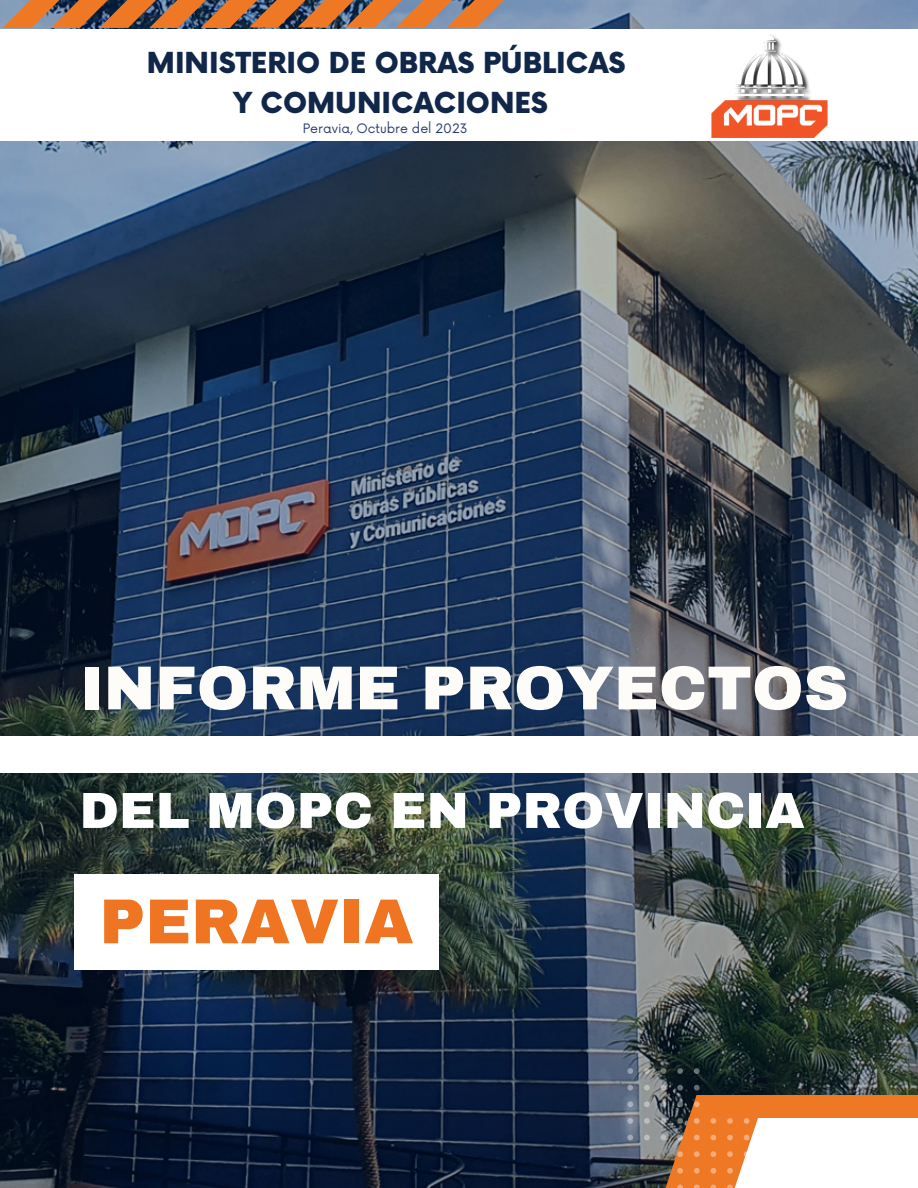
<style>
.page{position:relative;width:918px;height:1188px;background:#fff}
.page>*{position:absolute;margin:0;border:0;box-sizing:border-box;transform-origin:0 0}
.t1{font:900 63.45px "Archivo";color:#ef7523}
.t2{font:900 62.1px "Archivo";color:#fefcf9}
.t3{font:900 50.85px "Archivo";color:#fff}
.t4{font:900 28.2px/39.2px "Now";color:#112749;text-align:center}
.t5{font:12.75px "Now";color:#293a70}
</style>
<div class="page">
<img style="left:0;top:0;width:918px;height:1188px">
<div style="left:0;top:29px;width:918px;height:112px;background:#fff"></div>
<img style="left:711px;top:34px;width:116px;height:104px">
<div style="left:74px;top:874px;width:365px;height:96px;background:#fff"></div>
<div style="left:0;top:736px;width:918px;height:37px;background:#fff"></div>
<svg style="left:3px;top:0;width:502px;height:28px"></svg>
<svg style="left:651px;top:1095px;width:267px;height:93px;fill:#ef7825"></svg>
<svg style="left:712px;top:1118px;width:206px;height:70px"></svg>
<svg style="left:744px;top:1185px;width:6px;height:3px"></svg>
<svg style="left:727px;top:1185px;width:6px;height:3px"></svg>
<svg style="left:711px;top:1185px;width:5px;height:3px"></svg>
<svg style="left:694px;top:1185px;width:6px;height:3px"></svg>
<svg style="left:677px;top:1185px;width:6px;height:3px"></svg>
<svg style="left:744px;top:1168px;width:6px;height:6px"></svg>
<svg style="left:727px;top:1168px;width:6px;height:6px"></svg>
<svg style="left:711px;top:1168px;width:5px;height:6px"></svg>
<svg style="left:694px;top:1168px;width:6px;height:6px"></svg>
<svg style="left:677px;top:1168px;width:6px;height:6px"></svg>
<svg style="left:744px;top:1151px;width:6px;height:6px"></svg>
<svg style="left:727px;top:1151px;width:6px;height:6px"></svg>
<svg style="left:711px;top:1151px;width:5px;height:6px"></svg>
<svg style="left:694px;top:1151px;width:6px;height:6px"></svg>
<svg style="left:677px;top:1151px;width:6px;height:6px"></svg>
<svg style="left:744px;top:1135px;width:6px;height:5px"></svg>
<svg style="left:727px;top:1135px;width:6px;height:5px"></svg>
<svg style="left:711px;top:1135px;width:5px;height:5px"></svg>
<svg style="left:694px;top:1135px;width:6px;height:5px"></svg>
<svg style="left:677px;top:1135px;width:6px;height:5px"></svg>
<svg style="left:661px;top:1135px;width:5px;height:5px"></svg>
<svg style="left:644px;top:1135px;width:6px;height:5px"></svg>
<svg style="left:627px;top:1135px;width:6px;height:5px"></svg>
<svg style="left:744px;top:1118px;width:6px;height:6px"></svg>
<svg style="left:727px;top:1118px;width:6px;height:6px"></svg>
<svg style="left:711px;top:1118px;width:5px;height:6px"></svg>
<svg style="left:694px;top:1118px;width:6px;height:6px"></svg>
<svg style="left:677px;top:1118px;width:6px;height:6px"></svg>
<svg style="left:661px;top:1118px;width:5px;height:6px"></svg>
<svg style="left:644px;top:1118px;width:6px;height:6px"></svg>
<svg style="left:627px;top:1118px;width:6px;height:6px"></svg>
<svg style="left:694px;top:1101px;width:6px;height:6px"></svg>
<svg style="left:677px;top:1101px;width:6px;height:6px"></svg>
<svg style="left:661px;top:1101px;width:5px;height:6px"></svg>
<svg style="left:644px;top:1101px;width:6px;height:6px"></svg>
<svg style="left:627px;top:1101px;width:6px;height:6px"></svg>
<svg style="left:694px;top:1085px;width:6px;height:6px"></svg>
<svg style="left:677px;top:1085px;width:6px;height:6px"></svg>
<svg style="left:661px;top:1085px;width:5px;height:6px"></svg>
<svg style="left:644px;top:1085px;width:6px;height:6px"></svg>
<svg style="left:627px;top:1085px;width:6px;height:6px"></svg>
<svg style="left:694px;top:1068px;width:6px;height:6px"></svg>
<svg style="left:677px;top:1068px;width:6px;height:6px"></svg>
<svg style="left:661px;top:1068px;width:5px;height:6px"></svg>
<svg style="left:644px;top:1068px;width:6px;height:6px"></svg>
<svg style="left:627px;top:1068px;width:6px;height:6px"></svg>
<p class="t4" style="left:147px;top:43px;width:480px">MINISTERIO DE OBRAS PÚBLICAS<br>Y COMUNICACIONES</p>
<p class="t5" style="left:303px;top:118px;width:166px">PeraviaFgOctubregdelg2023</p>
<h2 class="t2" style="left:80px;top:650px;width:770px">INFORME PROYECTOS</h2>
<h3 class="t3" style="left:80px;top:779px;width:727px">DEL MOPC EN PROVINCIA</h3>
<h1 class="t1" style="left:99px;top:883px;width:316px">PERAVIA</h1>
</div>
